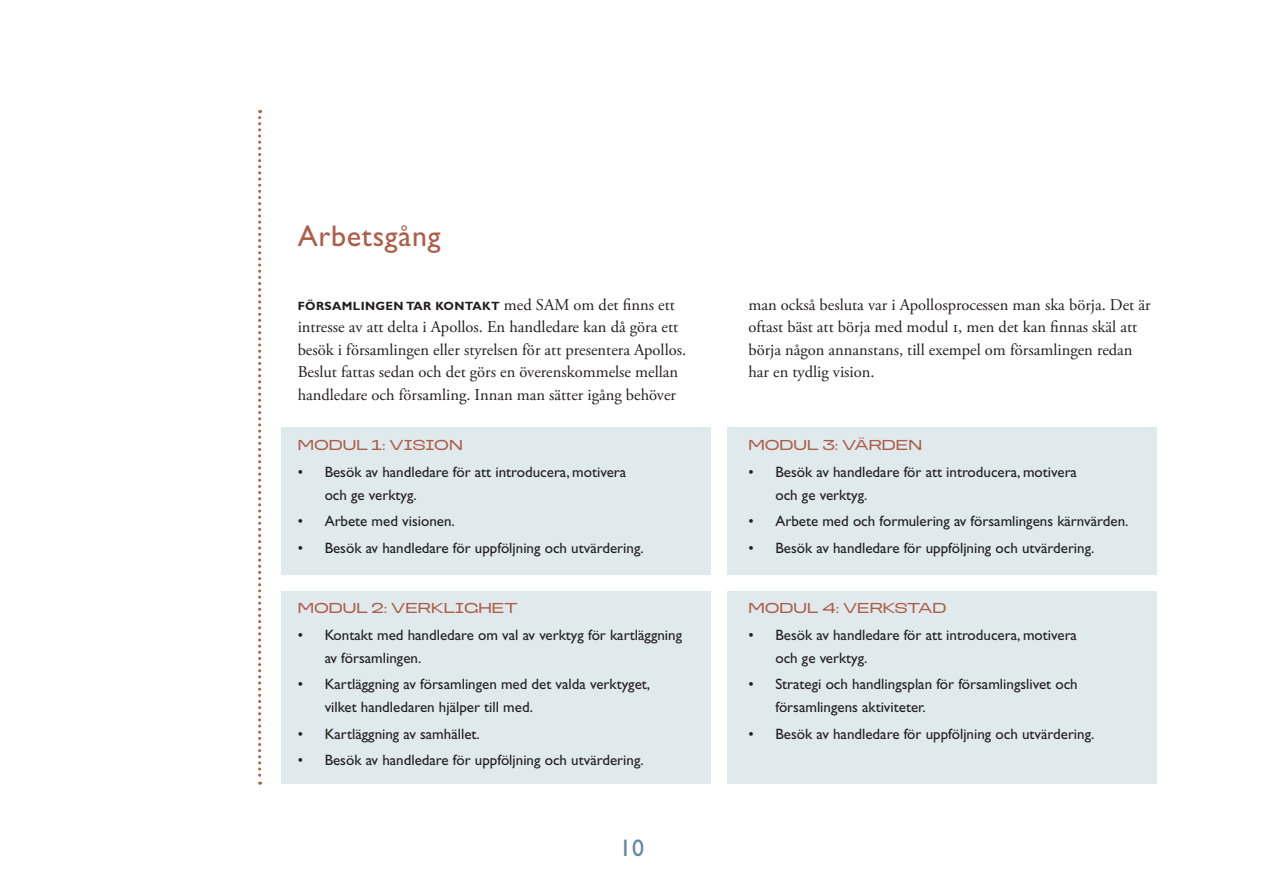
<style>
.page{position:relative;width:1263px;height:893px;background:#fff}
.page>*{position:absolute;margin:0;border:0;box-sizing:border-box;transform-origin:0 0}
.t1{font:30px "Gill Sans Std";letter-spacing:.025em;color:#ad5e49}
.t2{font:24px "Gill Sans Std";color:#61899e}
.t3{font:16.5px/22.5px "Adobe Garamond Pro";color:#231f20}
.t4{font:15px/22.5px "Gill Sans Std";color:#231f20}
.t5{font:15px "Loos Extended";color:#ad5e49}
.t6{font:700 12px "Gill Sans Std";letter-spacing:.03em;color:#231f20}
.s1{font-family:"Adobe Garamond Pro";font-weight:400;font-size:16.5px}
</style>
<div class="page">
<svg style="left:258px;top:110px;width:3px;height:675px"></svg>
<div style="left:281px;top:427px;width:430px;height:148px;background:#e0e9ec"></div>
<div style="left:281px;top:590px;width:430px;height:193px;background:#e0e9ec"></div>
<div style="left:727px;top:427px;width:430px;height:148px;background:#e0e9ec"></div>
<div style="left:727px;top:590px;width:430px;height:193px;background:#e0e9ec"></div>
<h1 class="t1" style="left:298px;top:218px;width:144px">Arbetsgång</h1>
<p class="t6" style="left:298px;top:298px;width:379px">FÖRSAMLINGEN TAR KONTAKT <span class="s1">med SAM om det finns ett</span></p>
<p class="t3" style="left:298px;top:316px;width:390px">intresse av att delta i Apollos. En handledare kan då göra ett besök i församlingen eller styrelsen för att presentera Apollos.<br>Beslut fattas sedan och det görs en överenskommelse mellan handledare och församling. Innan man sätter igång behöver</p>
<p class="t5" style="left:298px;top:435px;width:167px">MODUL 1: VISION</p>
<p class="t4" style="left:325px;top:461px;width:303px;text-indent:-27px">• Besök av handledare för att introducera, motivera och ge verktyg.</p>
<p class="t4" style="left:298px;top:510px;width:159px">• Arbete med visionen.</p>
<p class="t4" style="left:298px;top:537px;width:347px">• Besök av handledare för uppföljning och utvärdering.</p>
<p class="t5" style="left:298px;top:598px;width:221px">MODUL 2: VERKLIGHET</p>
<p class="t4" style="left:325px;top:624px;width:359px;text-indent:-27px">• Kontakt med handledare om val av verktyg för kartläggning av församlingen.</p>
<p class="t4" style="left:325px;top:673px;width:327px;text-indent:-27px">• Kartläggning av församlingen med det valda verktyget, vilket handledaren hjälper till med.</p>
<p class="t4" style="left:298px;top:722px;width:184px">• Kartläggning av samhället.</p>
<p class="t4" style="left:298px;top:749px;width:347px">• Besök av handledare för uppföljning och utvärdering.</p>
<h2 class="t2" style="left:619px;top:834px;width:26px">10</h2>
<p class="t3" style="left:748px;top:294px;width:404px">man också besluta var i Apollosprocessen man ska börja. Det är oftast bäst att börja med modul 1, men det kan finnas skäl att börja någon annanstans, till exempel om församlingen redan har en tydlig vision.</p>
<p class="t5" style="left:748px;top:435px;width:175px">MODUL 3: VÄRDEN</p>
<p class="t4" style="left:775px;top:461px;width:303px;text-indent:-27px">• Besök av handledare för att introducera, motivera och ge verktyg.</p>
<p class="t4" style="left:748px;top:510px;width:381px">• Arbete med och formulering av församlingens kärnvärden.</p>
<p class="t4" style="left:748px;top:537px;width:347px">• Besök av handledare för uppföljning och utvärdering.</p>
<p class="t5" style="left:748px;top:598px;width:200px">MODUL 4: VERKSTAD</p>
<p class="t4" style="left:775px;top:624px;width:303px;text-indent:-27px">• Besök av handledare för att introducera, motivera och ge verktyg.</p>
<p class="t4" style="left:775px;top:673px;width:304px;text-indent:-27px">• Strategi och handlingsplan för församlingslivet och församlingens aktiviteter.</p>
<p class="t4" style="left:748px;top:722px;width:347px">• Besök av handledare för uppföljning och utvärdering.</p>
</div>
